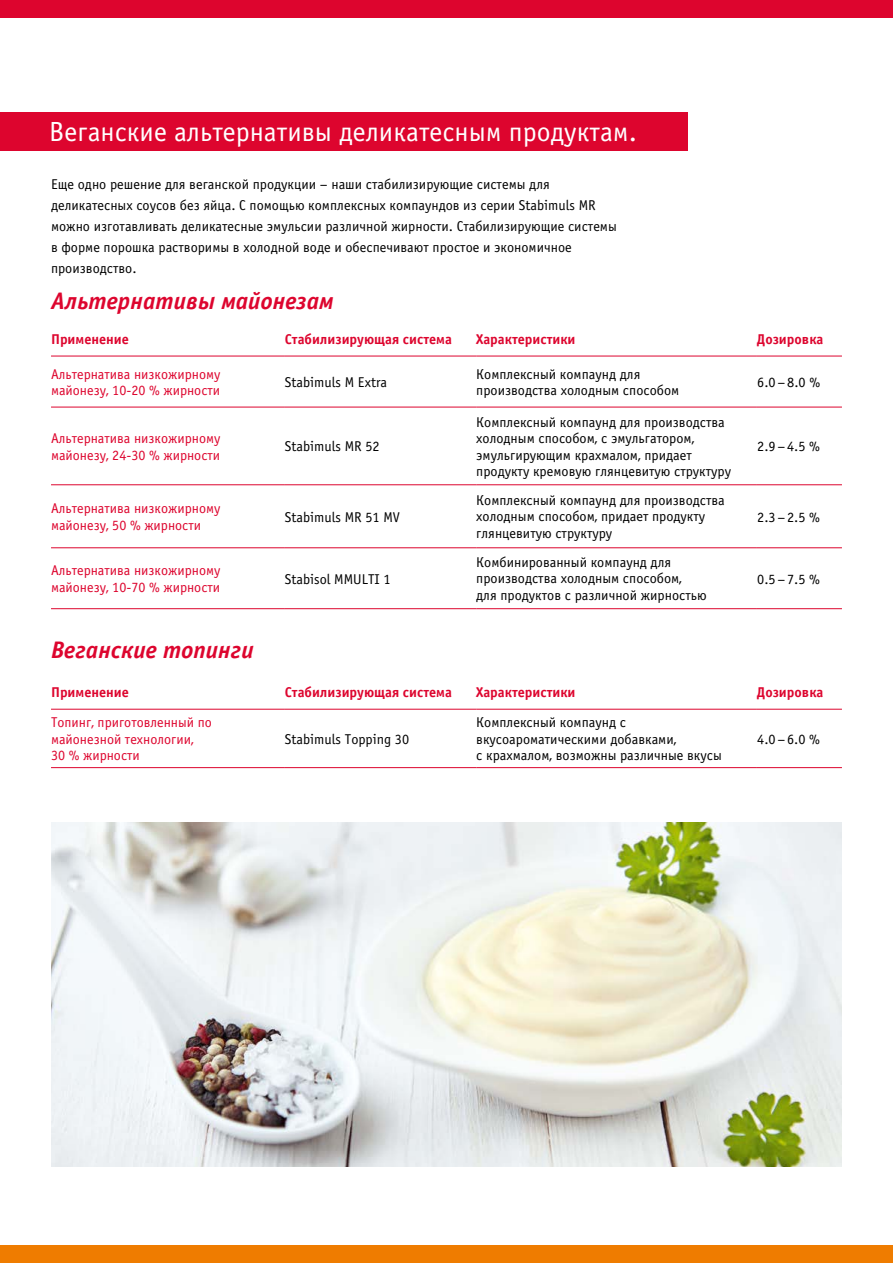
<style>
.page{position:relative;width:893px;height:1263px;background:#fff}
.page>*{position:absolute;margin:0;border:0;box-sizing:border-box;transform-origin:0 0}
.t1{font:27.75px "Officina Sans Book C";color:#fff}
.t2{font:italic 24px "Officina Sans Bold C";color:#dd052e}
.t3{font:14.25px/16.5px "Officina Sans Book C";color:#000}
.t4{font:14.25px/16.5px "Officina Sans Book C";color:#dd052e}
.t5{font:14.25px "Officina Sans Bold C";color:#dd052e}
</style>
<div class="page">
<div style="left:0;top:112px;width:688px;height:39px;background:#dd052e"></div>
<hr style="left:51px;top:407px;width:234px;height:1px;background:#dd052e">
<hr style="left:285px;top:407px;width:191px;height:1px;background:#dd052e">
<hr style="left:476px;top:407px;width:281px;height:1px;background:#dd052e">
<hr style="left:757px;top:407px;width:85px;height:1px;background:#dd052e">
<hr style="left:51px;top:484px;width:234px;height:1px;background:#dd052e">
<hr style="left:285px;top:484px;width:191px;height:1px;background:#dd052e">
<hr style="left:476px;top:484px;width:281px;height:1px;background:#dd052e">
<hr style="left:757px;top:484px;width:85px;height:1px;background:#dd052e">
<hr style="left:51px;top:547px;width:234px;height:1px;background:#dd052e">
<hr style="left:285px;top:547px;width:191px;height:1px;background:#dd052e">
<hr style="left:476px;top:547px;width:281px;height:1px;background:#dd052e">
<hr style="left:757px;top:547px;width:85px;height:1px;background:#dd052e">
<hr style="left:51px;top:608px;width:234px;height:1px;background:#dd052e">
<hr style="left:285px;top:608px;width:191px;height:1px;background:#dd052e">
<hr style="left:476px;top:608px;width:281px;height:1px;background:#dd052e">
<hr style="left:757px;top:608px;width:85px;height:1px;background:#dd052e">
<hr style="left:51px;top:356px;width:234px;height:1px;background:#dd052e">
<hr style="left:285px;top:356px;width:191px;height:1px;background:#dd052e">
<hr style="left:476px;top:356px;width:281px;height:1px;background:#dd052e">
<hr style="left:757px;top:356px;width:85px;height:1px;background:#dd052e">
<hr style="left:51px;top:767px;width:234px;height:1px;background:#dd052e">
<hr style="left:285px;top:767px;width:191px;height:1px;background:#dd052e">
<hr style="left:476px;top:767px;width:281px;height:1px;background:#dd052e">
<hr style="left:757px;top:767px;width:85px;height:1px;background:#dd052e">
<hr style="left:51px;top:709px;width:234px;height:1px;background:#dd052e">
<hr style="left:285px;top:709px;width:191px;height:1px;background:#dd052e">
<hr style="left:476px;top:709px;width:281px;height:1px;background:#dd052e">
<hr style="left:757px;top:709px;width:85px;height:1px;background:#dd052e">
<div style="left:0;top:1246px;width:893px;height:17px;background:#ef7c00"></div>
<div style="left:0;top:0;width:893px;height:17px;background:#dd052e"></div>
<img style="left:51px;top:822px;width:791px;height:345px">
<h1 class="t1" style="left:49px;top:116px;width:589px">Веганские альтернативы деликатесным продуктам.</h1>
<p class="t3" style="left:51px;top:174px;width:567px;line-height:21px">Еще одно решение для веганской продукции – наши стабилизирующие системы для деликатесных соусов без яйца. С помощью комплексных компаундов из серии Stabimuls MR можно изготавливать деликатесные эмульсии различной жирности. Стабилизирующие системы в форме порошка растворимы в холодной воде и обеспечивают простое и экономичное производство.</p>
<h2 class="t2" style="left:51px;top:287px;width:284px">Альтернативы майонезам</h2>
<p class="t5" style="left:51px;top:331px;width:79px">Применение</p>
<p class="t5" style="left:285px;top:331px;width:169px">Стабилизирующая система</p>
<p class="t5" style="left:476px;top:331px;width:101px">Характеристики</p>
<p class="t5" style="left:757px;top:331px;width:68px">Дозировка</p>
<p class="t4" style="left:51px;top:366px;width:171px">Альтернатива низкожирному майонезу, 10-20 % жирности</p>
<p class="t3" style="left:285px;top:374px;width:104px">Stabimuls M Extra</p>
<p class="t3" style="left:476px;top:366px;width:205px">Комплексный компаунд для производства холодным способом</p>
<p class="t3" style="left:757px;top:374px;width:64px">6.0–8.0 %</p>
<p class="t4" style="left:51px;top:430px;width:171px">Альтернатива низкожирному майонезу, 24-30 % жирности</p>
<p class="t3" style="left:285px;top:438px;width:96px">Stabimuls MR 52</p>
<p class="t3" style="left:476px;top:414px;width:256px">Комплексный компаунд для производства холодным способом, с эмульгатором, эмульгирующим крахмалом, придает продукту кремовую глянцевитую структуру</p>
<p class="t3" style="left:757px;top:438px;width:64px">2.9–4.5 %</p>
<p class="t4" style="left:51px;top:501px;width:171px">Альтернатива низкожирному майонезу, 50 % жирности</p>
<p class="t3" style="left:285px;top:509px;width:117px">Stabimuls MR 51 MV</p>
<p class="t4" style="left:51px;top:563px;width:171px">Альтернатива низкожирному майонезу, 10-70 % жирности</p>
<p class="t3" style="left:285px;top:571px;width:107px">Stabisol MMULTI 1</p>
<p class="t3" style="left:476px;top:492px;width:250px">Комплексный компаунд для производства холодным способом, придает продукту глянцевитую структуру</p>
<p class="t3" style="left:476px;top:554px;width:232px">Комбинированный компаунд для производства холодным способом,<br>для продуктов с различной жирностью</p>
<p class="t3" style="left:757px;top:509px;width:64px">2.3–2.5 %</p>
<p class="t3" style="left:757px;top:571px;width:64px">0.5–7.5 %</p>
<h2 class="t2" style="left:51px;top:636px;width:204px">Веганские топинги</h2>
<p class="t5" style="left:51px;top:684px;width:79px">Применение</p>
<p class="t5" style="left:285px;top:684px;width:169px">Стабилизирующая система</p>
<p class="t5" style="left:476px;top:684px;width:101px">Характеристики</p>
<p class="t5" style="left:757px;top:684px;width:68px">Дозировка</p>
<p class="t4" style="left:51px;top:714px;width:162px">Топинг, приготовленный по майонезной технологии,<br>30 % жирности</p>
<p class="t3" style="left:476px;top:714px;width:247px">Комплексный компаунд с вкусоароматическими добавками,<br>с крахмалом, возможны различные вкусы</p>
<p class="t3" style="left:285px;top:731px;width:126px">Stabimuls Topping 30</p>
<p class="t3" style="left:757px;top:731px;width:64px">4.0–6.0 %</p>
</div>
